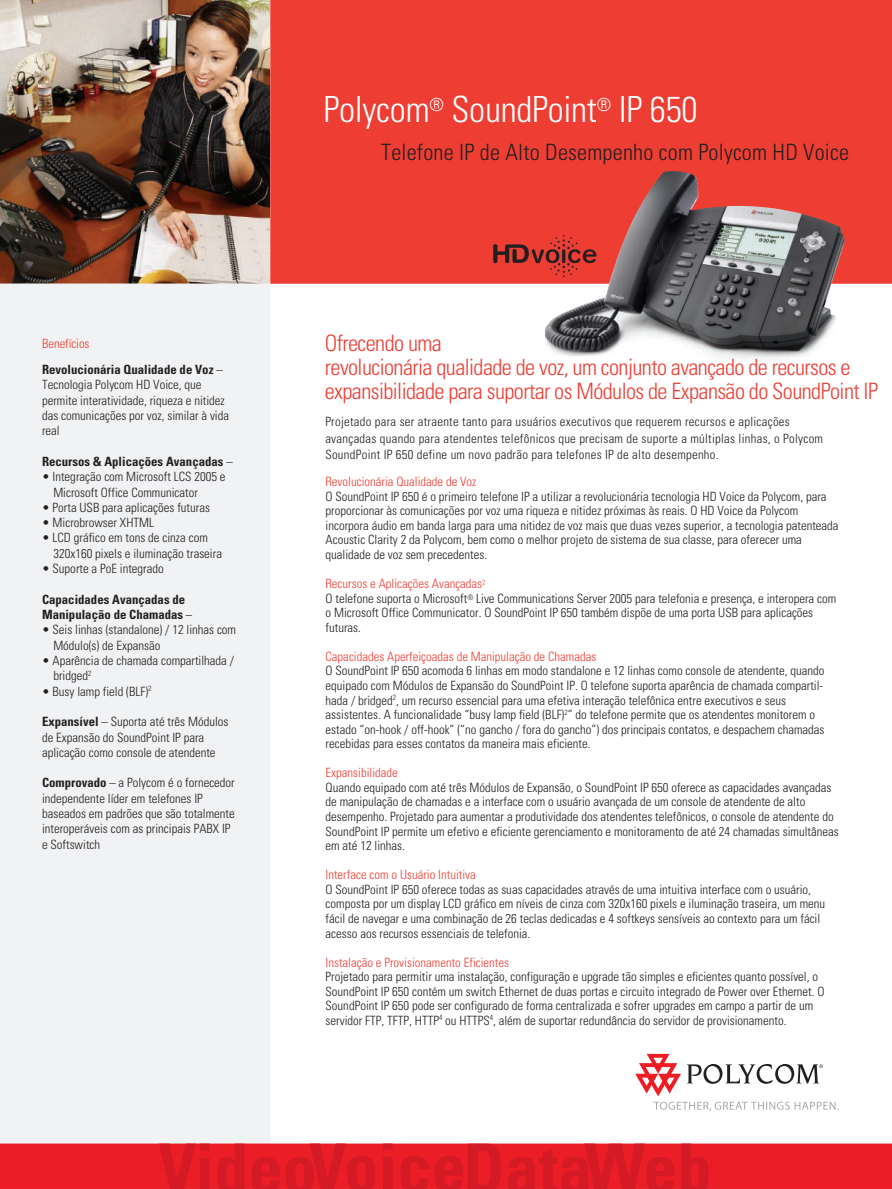
<style>
.page{position:relative;width:892px;height:1189px;background:#fff}
.page>*{position:absolute;margin:0;border:0;box-sizing:border-box;transform-origin:0 0}
.t1{font:300 condensed 36px "Univers";letter-spacing:-.01em;color:#fff}
.t2{font:300 condensed 22.5px/24px "Univers";letter-spacing:-.025em;color:#ee3e34}
.t3{font:300 condensed 22.5px "Univers";letter-spacing:.01em;color:#231f20}
.t4{font:300 condensed 12.75px/14.5px "Univers";color:#231f20}
.t5{font:300 condensed 12.75px/16.5px "Univers";letter-spacing:.02em;color:#231f20}
.t6{font:300 condensed 12.75px "Univers";color:#ee3e34}
.t7{font:700 condensed 12.75px/26.2px "Univers";color:#231f20}
.s1{font-weight:300;color:#ee3e34}
.s2{font-weight:300}
.s3{font-weight:700}
.s4{color:#ee3e34}
</style>
<div class="page">
<img style="left:0;top:0;width:270px;height:283px">
<div style="left:270px;top:0;width:621px;height:284px;background:#ee3e34"></div>
<div style="left:0;top:284px;width:270px;height:899px;background:#f1f2f3"></div>
<svg style="left:687px;top:1064px;width:135px;height:19px"></svg>
<svg style="left:635px;top:1053px;width:45px;height:42px"></svg>
<svg style="left:653px;top:1101px;width:185px;height:9px"></svg>
<div style="left:0;top:1143px;width:891px;height:45px;background:#eb1e28"></div>
<img style="left:159px;top:1143px;width:150px;height:45px">
<img style="left:309px;top:1143px;width:154px;height:45px">
<img style="left:467px;top:1143px;width:116px;height:45px">
<img style="left:583px;top:1143px;width:125px;height:45px">
<img style="left:544px;top:171px;width:302px;height:189px">
<svg style="left:493px;top:235px;width:103px;height:42px"></svg>
<p class="t7" style="left:42px;top:330px;width:182px"><span class="s1">Benefícios<br></span>Revolucionária Qualidade de Voz <span class="s2">–</span></p>
<p class="t4" style="left:42px;top:377px;width:188px;line-height:15.3px">Tecnologia Polycom HD Voice, que permite interatividade, riqueza e nitidez das comunicações por voz, similar à vida real</p>
<p class="t7" style="left:42px;top:448px;width:192px">Recursos &amp; Aplicações Avançadas <span class="s2">–</span></p>
<p class="t4" style="left:53px;top:469px;width:173px;line-height:15.3px;text-indent:-11px">• Integração com Microsoft LCS 2005 e<br>Microsoft Office Communicator</p>
<p class="t4" style="left:42px;top:500px;width:169px">• Porta USB para aplicações futuras</p>
<p class="t4" style="left:42px;top:515px;width:113px">• Microbrowser XHTML</p>
<p class="t4" style="left:53px;top:530px;width:170px;line-height:15.3px;text-indent:-11px">• LCD gráfico em tons de cinza com<br>320x160 pixels e iluminação traseira</p>
<p class="t4" style="left:42px;top:561px;width:123px">• Suporte a PoE integrado</p>
<p class="t7" style="left:42px;top:591px;width:152px;line-height:15.3px">Capacidades Avançadas de<br>Manipulação de Chamadas <span class="s2">–</span></p>
<p class="t4" style="left:53px;top:622px;width:184px;line-height:15.3px;text-indent:-11px">• Seis linhas (standalone) / 12 linhas com<br>Módulo(s) de Expansão</p>
<p class="t4" style="left:53px;top:652px;width:182px;line-height:15.3px;text-indent:-11px">• Aparência de chamada compartilhada / bridged<sup>2</sup></p>
<p class="t4" style="left:42px;top:683px;width:111px">• Busy lamp field (BLF)<sup>2</sup></p>
<p class="t4" style="left:42px;top:713px;width:188px;line-height:15.3px"><span class="s3">Expansível</span> – Suporta até três Módulos de Expansão do SoundPoint IP para aplicação como console de atendente</p>
<p class="t4" style="left:42px;top:775px;width:194px;line-height:15.3px"><span class="s3">Comprovado</span> – a Polycom é o fornecedor independente líder em telefones IP baseados em padrões que são totalmente interoperáveis com as principais PABX IP e Softswitch</p>
<h1 class="t1" style="left:323px;top:87px;width:375px">Polycom<sup>®</sup> SoundPoint<sup>®</sup> IP 650</h1>
<h2 class="t3" style="left:381px;top:138px;width:469px">Telefone IP de Alto Desempenho com Polycom HD Voice</h2>
<h2 class="t2" style="left:324px;top:330px;width:554px">Ofrecendo uma<br>revolucionária qualidade de voz, um conjunto avançado de recursos e expansibilidade para suportar os Módulos de Expansão do SoundPoint IP</h2>
<p class="t5" style="left:325px;top:413px;width:499px">Projetado para ser atraente tanto para usuários executivos que requerem recursos e aplicações avançadas quando para atendentes telefônicos que precisam de suporte a múltiplas linhas, o Polycom<br>SoundPoint IP 650 define um novo padrão para telefones IP de alto desempenho.</p>
<p class="t6" style="left:325px;top:474px;width:152px">Revolucionária Qualidade de Voz</p>
<p class="t4" style="left:325px;top:488px;width:514px">O SoundPoint IP 650 é o primeiro telefone IP a utilizar a revolucionária tecnologia HD Voice da Polycom, para proporcionar às comunicações por voz uma riqueza e nitidez próximas às reais. O HD Voice da Polycom incorpora áudio em banda larga para uma nitidez de voz mais que duas vezes superior, a tecnologia patenteada Acoustic Clarity 2 da Polycom, bem como o melhor projeto de sistema de sua classe, para oferecer uma qualidade de voz sem precedentes.</p>
<p class="t4" style="left:325px;top:576px;width:512px"><span class="s4">Recursos e Aplicações Avançadas</span><sup>2<br></sup>O telefone suporta o Microsoft<sup>®</sup> Live Communications Server 2005 para telefonia e presença, e interopera com o Microsoft Office Communicator. O SoundPoint IP 650 também dispõe de uma porta USB para aplicações futuras.</p>
<p class="t6" style="left:325px;top:648px;width:272px">Capacidades Aperfeiçoadas de Manipulação de Chamadas</p>
<p class="t4" style="left:325px;top:663px;width:500px">O SoundPoint IP 650 acomoda 6 linhas em modo standalone e 12 linhas como console de atendente, quando equipado com Módulos de Expansão do SoundPoint IP. O telefone suporta aparência de chamada compartil&shy;hada / bridged<sup>2</sup>, um recurso essencial para uma efetiva interação telefônica entre executivos e seus assistentes. A funcionalidade “busy lamp field (BLF)<sup>2</sup>” do telefone permite que os atendentes monitorem o estado “on-hook / off-hook” (“no gancho / fora do gancho”) dos principais contatos, e despachem chamadas recebidas para esses contatos da maneira mais eficiente.</p>
<p class="t6" style="left:325px;top:765px;width:74px">Expansibilidade</p>
<p class="t4" style="left:325px;top:779px;width:514px">Quando equipado com até três Módulos de Expansão, o SoundPoint IP 650 oferece as capacidades avançadas de manipulação de chamadas e a interface com o usuário avançada de um console de atendente de alto desempenho. Projetado para aumentar a produtividade dos atendentes telefônicos, o console de atendente do SoundPoint IP permite um efetivo e eficiente gerenciamento e monitoramento de até 24 chamadas simultâneas em até 12 linhas.</p>
<p class="t6" style="left:325px;top:866px;width:152px">Interface com o Usuário Intuitiva</p>
<p class="t4" style="left:325px;top:881px;width:501px">O SoundPoint IP 650 oferece todas as suas capacidades através de uma intuitiva interface com o usuário, composta por um display LCD gráfico em níveis de cinza com 320x160 pixels e iluminação traseira, um menu fácil de navegar e uma combinação de 26 teclas dedicadas e 4 softkeys sensíveis ao contexto para um fácil acesso aos recursos essenciais de telefonia.</p>
<p class="t6" style="left:325px;top:954px;width:185px">Instalação e Provisionamento Eficientes</p>
<p class="t4" style="left:325px;top:969px;width:500px">Projetado para permitir uma instalação, configuração e upgrade tão simples e eficientes quanto possível, o SoundPoint IP 650 contém um switch Ethernet de duas portas e circuito integrado de Power over Ethernet. O SoundPoint IP 650 pode ser configurado de forma centralizada e sofrer upgrades em campo a partir de um servidor FTP, TFTP, HTTP<sup>4</sup> ou HTTPS<sup>4</sup>, além de suportar redundância do servidor de provisionamento.</p>
</div>
